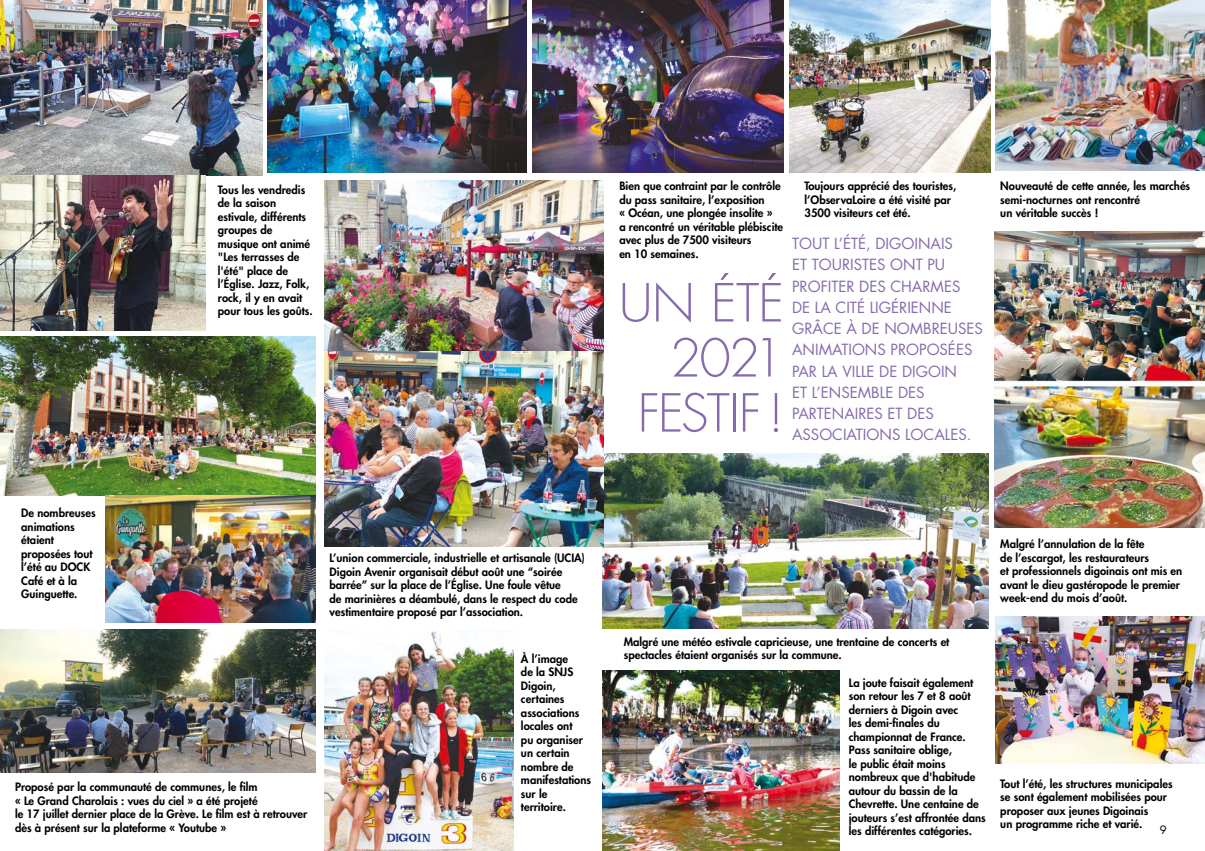
<style>
.page{position:relative;width:1205px;height:851px;background:#fff}
.page>*{position:absolute;margin:0;border:0;box-sizing:border-box;transform-origin:0 0}
.t1{font:300 51px/55px "Futura Std";letter-spacing:-.035em;color:#856bad;text-align:right}
.t2{font:15px/21.2px "Futura Std";color:#856bad}
.t3{font:800 11.25px/13.5px "Futura Std";color:#000}
.t4{font:11.25px "Futura Std";color:#000}
</style>
<div class="page">
<img style="left:325px;top:630px;width:189px;height:220px">
<img style="left:0;top:0;width:262px;height:175px">
<img style="left:0;top:175px;width:206px;height:155px">
<img style="left:602px;top:454px;width:387px;height:174px">
<img style="left:0;top:337px;width:316px;height:158px">
<img style="left:602px;top:670px;width:237px;height:180px">
<img style="left:995px;top:616px;width:210px;height:147px">
<img style="left:268px;top:0;width:259px;height:172px">
<img style="left:789px;top:0;width:201px;height:172px">
<div style="left:527px;top:0;width:256px;height:172px;background:linear-gradient(to bottom,#fff,#fff)"></div>
<img style="left:533px;top:0;width:250px;height:172px">
<img style="left:994px;top:231px;width:211px;height:296px">
<img style="left:105px;top:495px;width:211px;height:127px">
<img style="left:325px;top:181px;width:278px;height:170px">
<img style="left:325px;top:351px;width:278px;height:195px">
<img style="left:0;top:629px;width:316px;height:143px">
<img style="left:996px;top:0;width:209px;height:170px">
<p class="t3" style="left:21px;top:506px;width:76px">De nombreuses animations étaient proposées tout l’été au DOCK<br>Café et à la<br>Guinguette.</p>
<p class="t3" style="left:218px;top:183px;width:96px">Tous les vendredis de la saison estivale, différents groupes de musique ont animé "Les terrasses de l'été" place de l’Église. Jazz, Folk, rock, il y en avait pour tous les goûts.</p>
<p class="t3" style="left:1000px;top:179px;width:191px">Nouveauté de cette année, les marchés semi-nocturnes ont rencontré<br>un véritable succès !</p>
<p class="t3" style="left:619px;top:179px;width:165px">Bien que contraint par le contrôle du pass sanitaire, l’exposition<br>« Océan, une plongée insolite »<br>a rencontré un véritable plébiscite avec plus de 7500 visiteurs<br>en 10 semaines.</p>
<p class="t3" style="left:804px;top:179px;width:153px">Toujours apprécié des touristes, l’ObservaLoire a été visité par<br>3500 visiteurs cet été.</p>
<h2 class="t2" style="left:792px;top:233px;width:192px">TOUT L’ÉTÉ, DIGOINAIS<br>ET TOURISTES ONT PU<br>PROFITER DES CHARMES<br>DE LA CITÉ LIGÉRIENNE<br>GRÂCE À DE NOMBREUSES<br>ANIMATIONS PROPOSÉES<br>PAR LA VILLE DE DIGOIN<br>ET L’ENSEMBLE DES<br>PARTENAIRES ET DES<br>ASSOCIATIONS LOCALES.</h2>
<h1 class="t1" style="left:619px;top:277px;width:167px">UN ÉTÉ<br>2021<br>FESTIF !</h1>
<p class="t3" style="left:330px;top:551px;width:257px">L’union commerciale, industrielle et artisanale (UCIA)<br>Digoin Avenir organisait début août une “soirée barrée” sur la place de l’Église. Une foule vêtue<br>de marinières a déambulé, dans le respect du code vestimentaire proposé par l’association.</p>
<p class="t3" style="left:1000px;top:537px;width:183px">Malgré l’annulation de la fête<br>de l’escargot, les restaurateurs<br>et professionnels digoinais ont mis en avant le dieu gastéropode le premier week-end du mois d’août.</p>
<p class="t3" style="left:624px;top:634px;width:327px">Malgré une météo estivale capricieuse, une trentaine de concerts et spectacles étaient organisés sur la commune.</p>
<p class="t3" style="left:521px;top:651px;width:72px">À l’image<br>de la SNJS<br>Digoin, certaines associations locales ont<br>pu organiser un certain nombre de manifestations sur le territoire.</p>
<p class="t3" style="left:849px;top:675px;width:139px">La joute faisait également son retour les 7 et 8 août derniers à Digoin avec<br>les demi-finales du championnat de France.<br>Pass sanitaire oblige,<br>le public était moins nombreux que d'habitude autour du bassin de la<br>Chevrette. Une centaine de jouteurs s’est affrontée dans les différentes catégories.</p>
<p class="t3" style="left:1000px;top:776px;width:174px">Tout l’été, les structures municipales se sont également mobilisées pour proposer aux jeunes Digoinais<br>un programme riche et varié.</p>
<p class="t3" style="left:15px;top:780px;width:294px">Proposé par la communauté de communes, le film<br>« Le Grand Charolais : vues du ciel » a été projeté<br>le 17 juillet dernier place de la Grève. Le film est à retrouver dès à présent sur la plateforme « Youtube »</p>
<p class="t4" style="left:38px;top:822px;width:8px">8</p>
<p class="t4" style="left:1160px;top:822px;width:8px">9</p>
</div>
